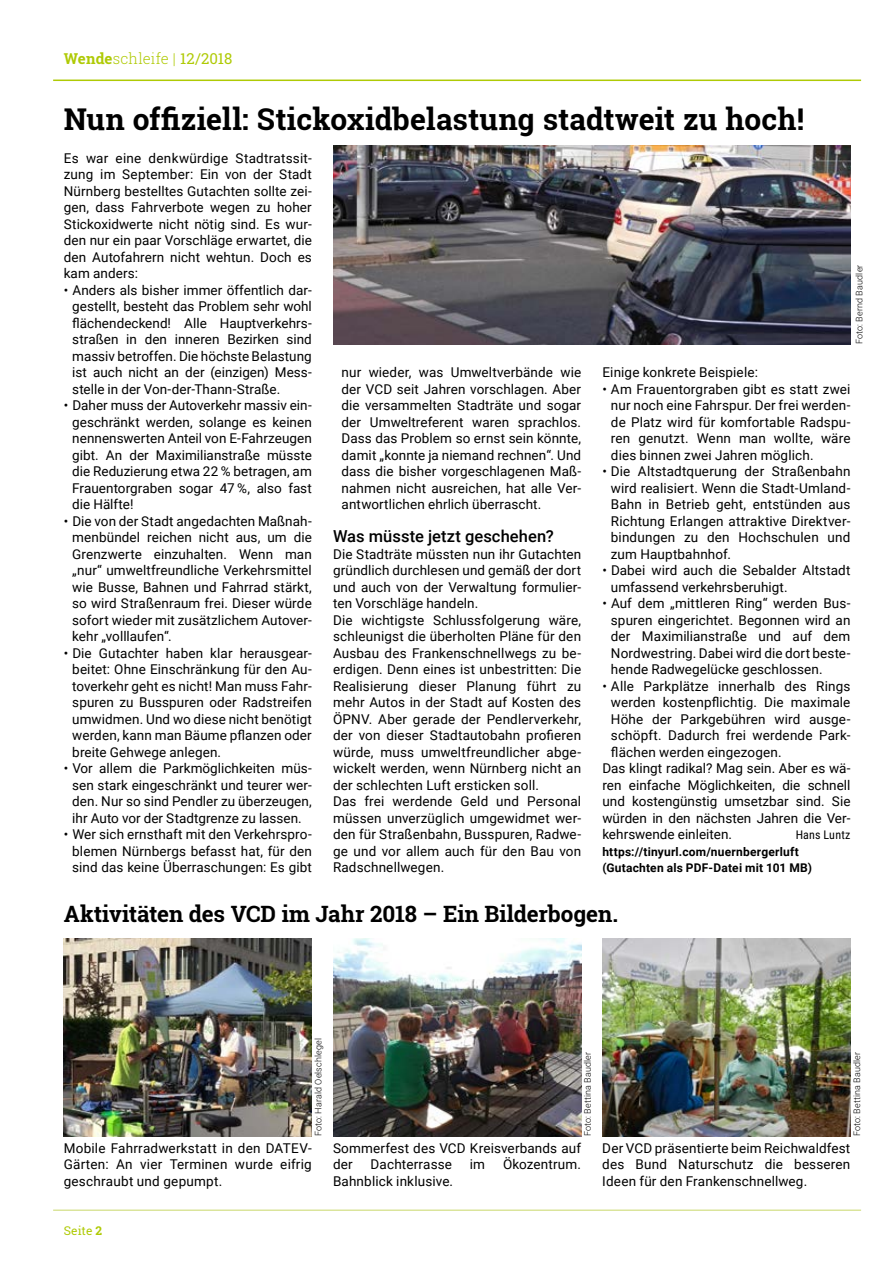
<style>
.page{position:relative;width:893px;height:1263px;background:#fff}
.page>*{position:absolute;margin:0;border:0;box-sizing:border-box;transform-origin:0 0}
.t1{font:700 30px "Roboto Slab";color:#000}
.t2{font:700 22.5px "Roboto Slab";letter-spacing:-.005em;color:#000}
.t3{font:500 16.5px "Roboto";letter-spacing:.005em;color:#000}
.t4{font:300 15px "Roboto Slab";letter-spacing:.01em;color:#afca05}
.t5{font:13.5px/16.5px "Roboto";letter-spacing:.01em;color:#000;text-align:justify}
.t6{font:700 12px/16.5px "Roboto";letter-spacing:.015em;color:#000}
.t7{font:12px "Roboto Condensed";letter-spacing:.02em;color:#000}
.t8{font:12px "Roboto Slab";color:#afca05}
.t9{font:300 9px "Roboto";letter-spacing:.02em;color:#000}
.s1{font-weight:700}
.s2{font-weight:400}
</style>
<div class="page">
<hr style="left:53px;top:1209px;width:808px;height:2px;background:#dae49b">
<hr style="left:53px;top:80px;width:808px;height:1px;background:#afca05">
<img style="left:333px;top:146px;width:517px;height:198px">
<img style="left:333px;top:938px;width:248px;height:198px">
<img style="left:602px;top:938px;width:248px;height:198px">
<img style="left:64px;top:938px;width:248px;height:198px">
<p class="t4" style="left:64px;top:48px;width:170px"><span class="s1">Wende</span>schleife | <span class="s2">12/2018</span></p>
<h1 class="t1" style="left:64px;top:98px;width:742px">Nun offiziell: Stickoxidbelastung stadtweit zu hoch!</h1>
<p class="t5" style="left:64px;top:149px;width:250px">Es war eine denkwürdige Stadtratssit&shy;zung im September: Ein von der Stadt Nürnberg bestelltes Gutachten sollte zei&shy;gen, dass Fahrverbote wegen zu hoher Stickoxidwerte nicht nötig sind. Es wur&shy;den nur ein paar Vorschläge erwartet, die den Autofahrern nicht wehtun. Doch es kam anders:</p>
<p class="t5" style="left:72px;top:281px;width:241px;text-indent:-9px">• Anders als bisher immer öffentlich dar&shy;gestellt, besteht das Problem sehr wohl flächendeckend! Alle Hauptverkehrs&shy;straßen in den inneren Bezirken sind massiv betroffen. Die höchste Belastung ist auch nicht an der (einzigen) Mess&shy;stelle in der Von-der-Thann-Straße.</p>
<p class="t5" style="left:72px;top:397px;width:241px;text-indent:-9px">• Daher muss der Autoverkehr massiv ein&shy;geschränkt werden, solange es keinen nennenswerten Anteil von E-Fahrzeugen gibt. An der Maximilianstraße müsste die Reduzierung etwa 22 % betragen, am Frauentorgraben sogar 47 %, also fast die Hälfte!</p>
<p class="t5" style="left:72px;top:512px;width:241px;text-indent:-9px">• Die von der Stadt angedachten Maßnah&shy;menbündel reichen nicht aus, um die Grenzwerte einzuhalten. Wenn man „nur“ umweltfreundliche Verkehrsmittel wie Busse, Bahnen und Fahrrad stärkt, so wird Straßenraum frei. Dieser würde sofort wieder mit zusätzlichem Autover&shy;kehr „volllaufen“.</p>
<p class="t5" style="left:72px;top:644px;width:241px;text-indent:-9px">• Die Gutachter haben klar herausgear&shy;beitet: Ohne Einschränkung für den Au&shy;toverkehr geht es nicht! Man muss Fahr&shy;spuren zu Busspuren oder Radstreifen umwidmen. Und wo diese nicht benötigt werden, kann man Bäume pflanzen oder breite Gehwege anlegen.</p>
<p class="t5" style="left:72px;top:760px;width:241px;text-indent:-9px">• Vor allem die Parkmöglichkeiten müs&shy;sen stark eingeschränkt und teurer wer&shy;den. Nur so sind Pendler zu überzeugen, ihr Auto vor der Stadtgrenze zu lassen.</p>
<p class="t5" style="left:72px;top:826px;width:241px;text-indent:-9px">• Wer sich ernsthaft mit den Verkehrspro&shy;blemen Nürnbergs befasst hat, für den sind das keine Überraschungen: Es gibt</p>
<p class="t5" style="left:342px;top:364px;width:241px">nur wieder, was Umweltverbände wie der VCD seit Jahren vorschlagen. Aber die versammelten Stadträte und sogar der Umweltreferent waren sprachlos.<br>Dass das Problem so ernst sein könnte, damit „konnte ja niemand rechnen“. Und dass die bisher vorgeschlagenen Maß&shy;nahmen nicht ausreichen, hat alle Ver&shy;antwortlichen ehrlich überrascht.</p>
<p class="t3" style="left:333px;top:525px;width:222px">Was müsste jetzt geschehen?</p>
<p class="t5" style="left:333px;top:545px;width:250px;text-align:left">Die Stadträte müssten nun ihr Gutachten gründlich durchlesen und gemäß der dort und auch von der Verwaltung formulier&shy;ten Vorschläge handeln.<br>Die wichtigste Schlussfolgerung wäre, schleunigst die überholten Pläne für den Ausbau des Frankenschnellwegs zu be&shy;erdigen. Denn eines ist unbestritten: Die Realisierung dieser Planung führt zu mehr Autos in der Stadt auf Kosten des ÖPNV. Aber gerade der Pendlerverkehr, der von dieser Stadtautobahn profieren würde, muss umweltfreundlicher abge&shy;wickelt werden, wenn Nürnberg nicht an der schlechten Luft ersticken soll.<br>Das frei werdende Geld und Personal müssen unverzüglich umgewidmet wer&shy;den für Straßenbahn, Busspuren, Radwe&shy;ge und vor allem auch für den Bau von Radschnellwegen.</p>
<p class="t9" style="left:853px;top:344px;width:81px;rotate:-90deg">Foto: Bernd Baudler</p>
<p class="t5" style="left:602px;top:364px;width:157px">Einige konkrete Beispiele:</p>
<p class="t5" style="left:611px;top:380px;width:241px;text-indent:-9px">• Am Frauentorgraben gibt es statt zwei nur noch eine Fahrspur. Der frei werden&shy;de Platz wird für komfortable Radspu&shy;ren genutzt. Wenn man wollte, wäre dies binnen zwei Jahren möglich.</p>
<p class="t5" style="left:611px;top:463px;width:241px;text-indent:-9px">• Die Altstadtquerung der Straßenbahn wird realisiert. Wenn die Stadt-Umland-Bahn in Betrieb geht, entstünden aus Richtung Erlangen attraktive Direktver&shy;bindungen zu den Hochschulen und zum Hauptbahnhof.</p>
<p class="t5" style="left:611px;top:562px;width:241px;text-indent:-9px">• Dabei wird auch die Sebalder Altstadt umfassend verkehrsberuhigt.</p>
<p class="t5" style="left:611px;top:595px;width:241px;text-indent:-9px">• Auf dem „mittleren Ring“ werden Bus&shy;spuren eingerichtet. Begonnen wird an der Maximilianstraße und auf dem Nordwestring. Dabei wird die dort beste&shy;hende Radwegelücke geschlossen.</p>
<p class="t5" style="left:602px;top:677px;width:250px">• Alle Parkplätze innerhalb des Rings</p>
<p class="t5" style="left:611px;top:694px;width:241px">werden kostenpflichtig. Die maximale</p>
<p class="t5" style="left:611px;top:710px;width:241px">Höhe der Parkgebühren wird ausge-</p>
<p class="t5" style="left:611px;top:727px;width:241px">schöpft. Dadurch frei werdende Park-</p>
<p class="t5" style="left:611px;top:743px;width:172px">flächen werden eingezogen.</p>
<p class="t5" style="left:602px;top:760px;width:250px">Das klingt radikal? Mag sein. Aber es wä-</p>
<p class="t5" style="left:602px;top:776px;width:250px">ren einfache Möglichkeiten, die schnell</p>
<p class="t5" style="left:602px;top:793px;width:250px">und kostengünstig umsetzbar sind. Sie</p>
<p class="t5" style="left:602px;top:809px;width:250px">würden in den nächsten Jahren die Ver-</p>
<p class="t5" style="left:602px;top:826px;width:131px">kehrswende einleiten.</p>
<p class="t7" style="left:796px;top:827px;width:56px">Hans Luntz</p>
<p class="t6" style="left:602px;top:843px;width:211px">https://tinyurl.com/nuernbergerluft (Gutachten als PDF-Datei mit 101 MB)</p>
<h2 class="t2" style="left:64px;top:898px;width:556px">Aktivitäten des VCD im Jahr 2018 – Ein Bilderbogen.</h2>
<p class="t9" style="left:312px;top:1136px;width:100px;rotate:-90deg">Foto: Harald Oelschlegel</p>
<p class="t9" style="left:581px;top:1136px;width:86px;rotate:-90deg">Foto: Bettina Baudler</p>
<p class="t9" style="left:851px;top:1136px;width:86px;rotate:-90deg">Foto: Bettina Baudler</p>
<p class="t5" style="left:64px;top:1139px;width:250px">Mobile Fahrradwerkstatt in den DATEV-Gärten: An vier Terminen wurde eifrig geschraubt und gepumpt.</p>
<p class="t5" style="left:333px;top:1139px;width:250px">Sommerfest des VCD Kreisverbands auf der</p>
<p class="t5" style="left:371px;top:1156px;width:83px">Dachterrasse</p>
<p class="t5" style="left:470px;top:1156px;width:17px">im</p>
<p class="t5" style="left:503px;top:1156px;width:79px">Ökozentrum.</p>
<p class="t5" style="left:333px;top:1172px;width:122px">Bahnblick inklusive.</p>
<p class="t8" style="left:64px;top:1223px;width:40px">Seite <span class="s1">2</span></p>
<p class="t5" style="left:602px;top:1139px;width:250px">Der VCD präsentierte beim Reichwaldfest des Bund Naturschutz die besseren Ideen für den Frankenschnellweg.</p>
</div>
